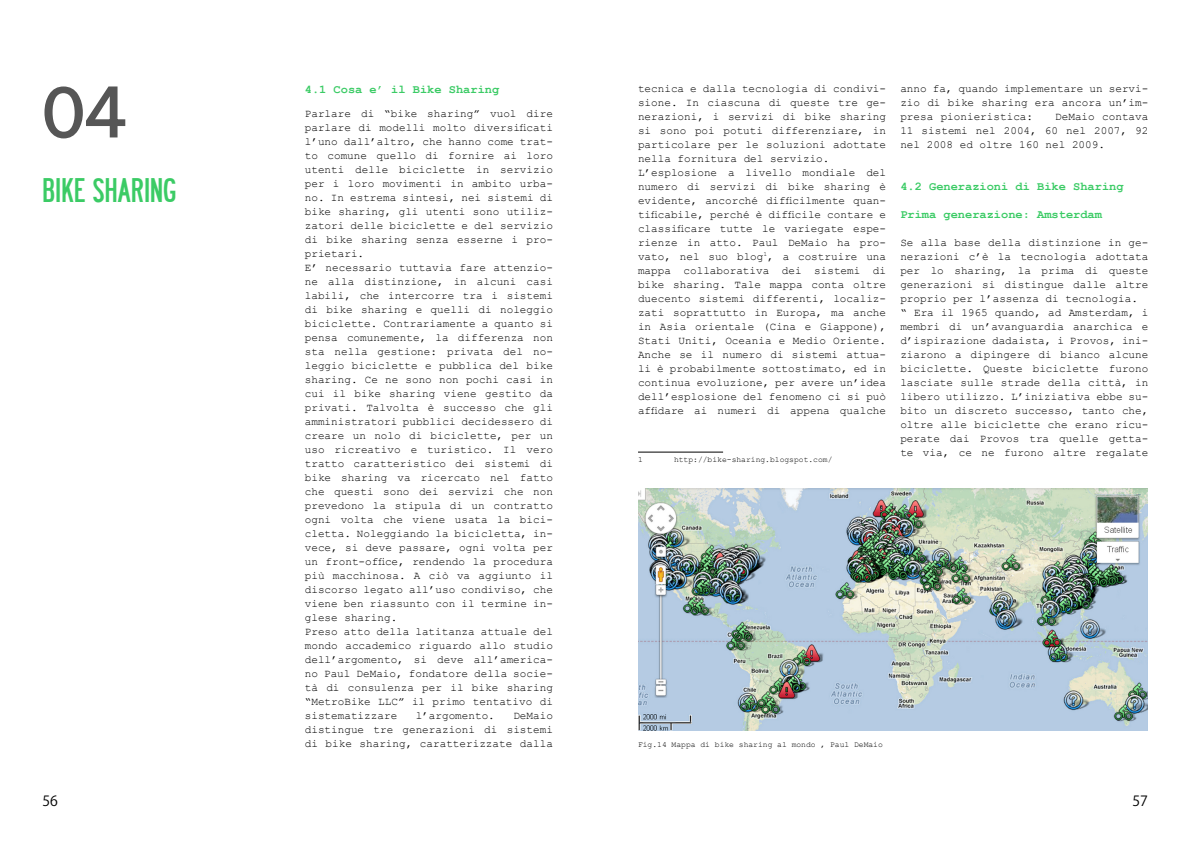
<style>
.page{position:relative;width:1191px;height:842px;background:#fff}
.page>*{position:absolute;margin:0;border:0;box-sizing:border-box;transform-origin:0 0}
.t1{font:72px "Franklin Gothic";color:#565656}
.t2{font:30px "Roadway";color:#3bcb65}
.t3{font:14px "Koz Go Pro";color:#000}
.t4{font:700 12px "Courier New";color:#3bcb65}
.t5{font:11px/14px "Courier New";color:#000}
.t6{font:8px "Courier New";color:#000}
</style>
<div class="page">
<svg style="left:44px;top:86px;width:82px;height:53px"></svg>
<hr style="left:638px;top:452px;width:85px;height:1px;background:#000">
<img style="left:638px;top:488px;width:510px;height:243px">
<h1 class="t1" style="left:43px;top:68px;width:86px">04</h1>
<h2 class="t2" style="left:43px;top:170px;width:135px">BIKE SHARING</h2>
<p class="t3" style="left:43px;top:792px;width:17px">56</p>
<p class="t4" style="left:305px;top:81px;width:196px">4.1 Cosa e’ il Bike Sharing</p>
<p class="t5" style="left:305px;top:106px;width:250px">Parlare di “bike sharing” vuol dire parlare di modelli molto diversificati l’uno dall’altro, che hanno come trat&shy;to comune quello di fornire ai loro utenti delle biciclette in servizio per i loro movimenti in ambito urba&shy;no. In estrema sintesi, nei sistemi di bike sharing, gli utenti sono utiliz&shy;zatori delle biciclette e del servizio di bike sharing senza esserne i pro&shy;prietari.<br>E’ necessario tuttavia fare attenzio&shy;ne alla distinzione, in alcuni casi labili, che intercorre tra i sistemi di bike sharing e quelli di noleggio biciclette. Contrariamente a quanto si pensa comunemente, la differenza non sta nella gestione: privata del no&shy;leggio biciclette e pubblica del bike sharing. Ce ne sono non pochi casi in cui il bike sharing viene gestito da privati. Talvolta è successo che gli amministratori pubblici decidessero di creare un nolo di biciclette, per un uso ricreativo e turistico. Il vero tratto caratteristico dei sistemi di bike sharing va ricercato nel fatto che questi sono dei servizi che non prevedono la stipula di un contratto ogni volta che viene usata la bici&shy;cletta. Noleggiando la bicicletta, in&shy;vece, si deve passare, ogni volta per un front-office, rendendo la procedura più macchinosa. A ciò va aggiunto il discorso legato all’uso condiviso, che viene ben riassunto con il termine in&shy;glese sharing.<br>Preso atto della latitanza attuale del mondo accademico riguardo allo studio dell’argomento, si deve all’america&shy;no Paul DeMaio, fondatore della socie&shy;tà di consulenza per il bike sharing “MetroBike LLC” il primo tentativo di sistematizzare</p>
<p class="t5" style="left:305px;top:708px;width:250px;text-align:justify;text-indent:208px">DeMaio distingue tre generazioni di sistemi di bike sharing, caratterizzate dalla</p>
<p class="t5" style="left:416px;top:708px;width:81px">l’argomento.</p>
<p class="t5" style="left:638px;top:81px;width:250px">tecnica e dalla tecnologia di condivi&shy;sione. In ciascuna di queste tre ge&shy;nerazioni, i servizi di bike sharing si sono poi potuti differenziare, in particolare per le soluzioni adottate nella fornitura del servizio.<br>L’esplosione a livello mondiale del numero di servizi di bike sharing è evidente, ancorché difficilmente quan&shy;tificabile, perché è difficile contare e classificare tutte le variegate espe&shy;rienze in atto. Paul DeMaio ha pro&shy;vato, nel suo blog<sup>1</sup>, a costruire una mappa collaborativa dei sistemi di bike sharing. Tale mappa conta oltre duecento sistemi differenti, localiz&shy;zati soprattutto in Europa, ma anche in Asia orientale (Cina e Giappone), Stati Uniti, Oceania e Medio Oriente.<br>Anche se il numero di sistemi attua&shy;li è probabilmente sottostimato, ed in continua evoluzione, per avere un’idea dell’esplosione del fenomeno ci si può affidare ai numeri di appena qualche</p>
<p class="t6" style="left:638px;top:455px;width:6px">1</p>
<p class="t6" style="left:674px;top:455px;width:160px">http://bike-sharing.blogspot.com/</p>
<p class="t5" style="left:900px;top:81px;width:250px;text-align:justify">anno fa, quando implementare un servi&shy;zio di bike sharing era ancora un’im&shy;presa pionieristica:</p>
<p class="t5" style="left:900px;top:109px;width:250px;text-align:justify;text-indent:155px">DeMaio contava 11 sistemi nel 2004, 60 nel 2007, 92 nel 2008 ed oltre 160 nel 2009.</p>
<p class="t4" style="left:900px;top:179px;width:225px">4.2 Generazioni di Bike Sharing</p>
<p class="t4" style="left:900px;top:207px;width:203px">Prima generazione: Amsterdam</p>
<p class="t5" style="left:900px;top:235px;width:250px">Se alla base della distinzione in ge&shy;nerazioni c’è la tecnologia adottata per lo sharing, la prima di queste generazioni si distingue dalle altre proprio per l’assenza di tecnologia.<br>“ Era il 1965 quando, ad Amsterdam, i membri di un’avanguardia anarchica e d’ispirazione dadaista, i Provos, ini&shy;ziarono a dipingere di bianco alcune biciclette. Queste biciclette furono lasciate sulle strade della città, in libero utilizzo. L’iniziativa ebbe su&shy;bito un discreto successo, tanto che, oltre alle biciclette che erano ricu&shy;perate dai Provos tra quelle getta&shy;te via, ce ne furono altre regalate</p>
<p class="t6" style="left:638px;top:739px;width:246px">Fig.14 Mappa di bike sharing al mondo , Paul DeMaio</p>
<p class="t3" style="left:1132px;top:792px;width:17px">57</p>
</div>
